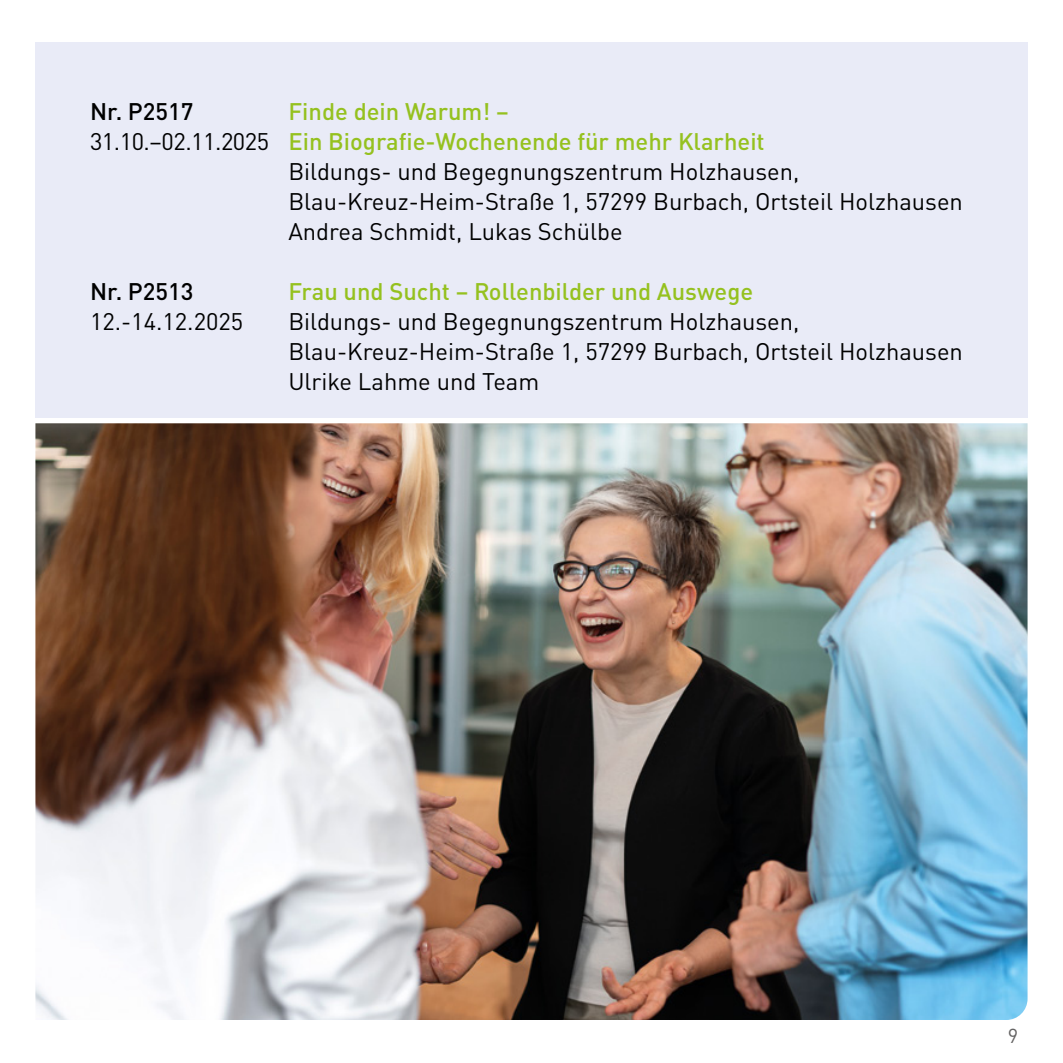
<style>
.page{position:relative;width:1063px;height:1063px;background:#fff}
.page>*{position:absolute;margin:0;border:0;box-sizing:border-box;transform-origin:0 0}
.Überschrift_2_blau{font:23.75px/30px "DINOT";color:#000}
.Überschrift_2_blau-2{font:500 23.75px/30px "DINOT";color:#95c11f}
.Überschrift_2_blau-3{font:500 23.75px "DINOT";color:#000}
.t1{font:20px "DINOT";color:#646363}
.s1{font-weight:400;color:#000}
</style>
<div class="page">
<img style="left:35px;top:423px;width:993px;height:597px">
<div style="left:35px;top:43px;width:993px;height:375px;background:#e9ebf7"></div>
<p class="Überschrift_2_blau-3" style="left:90px;top:96px;width:105px">Nr. P2517</p>
<p class="Überschrift_2_blau-2" style="left:90px;top:96px;width:676px;text-indent:198px">Finde dein Warum! –<br><span class="s1">31.10.–02.11.2025</span> Ein Biografie-Wochenende für mehr Klarheit</p>
<p class="Überschrift_2_blau" style="left:288px;top:156px;width:676px">Bildungs- und Begegnungszentrum Holzhausen,<br>Blau-Kreuz-Heim-Straße 1, 57299 Burbach, Ortsteil Holzhausen</p>
<p class="Überschrift_2_blau" style="left:288px;top:216px;width:336px">Andrea Schmidt, Lukas Schülbe</p>
<p class="Überschrift_2_blau-3" style="left:90px;top:276px;width:105px">Nr. P2513</p>
<p class="Überschrift_2_blau-2" style="left:288px;top:276px;width:466px">Frau und Sucht – Rollenbilder und Auswege</p>
<p class="Überschrift_2_blau" style="left:90px;top:306px;width:155px">12.-14.12.2025</p>
<p class="Überschrift_2_blau" style="left:288px;top:306px;width:676px">Bildungs- und Begegnungszentrum Holzhausen,<br>Blau-Kreuz-Heim-Straße 1, 57299 Burbach, Ortsteil Holzhausen</p>
<p class="Überschrift_2_blau" style="left:288px;top:366px;width:252px">Ulrike Lahme und Team</p>
<p class="t1" style="left:1008px;top:1023px;width:12px">9</p>
</div>
